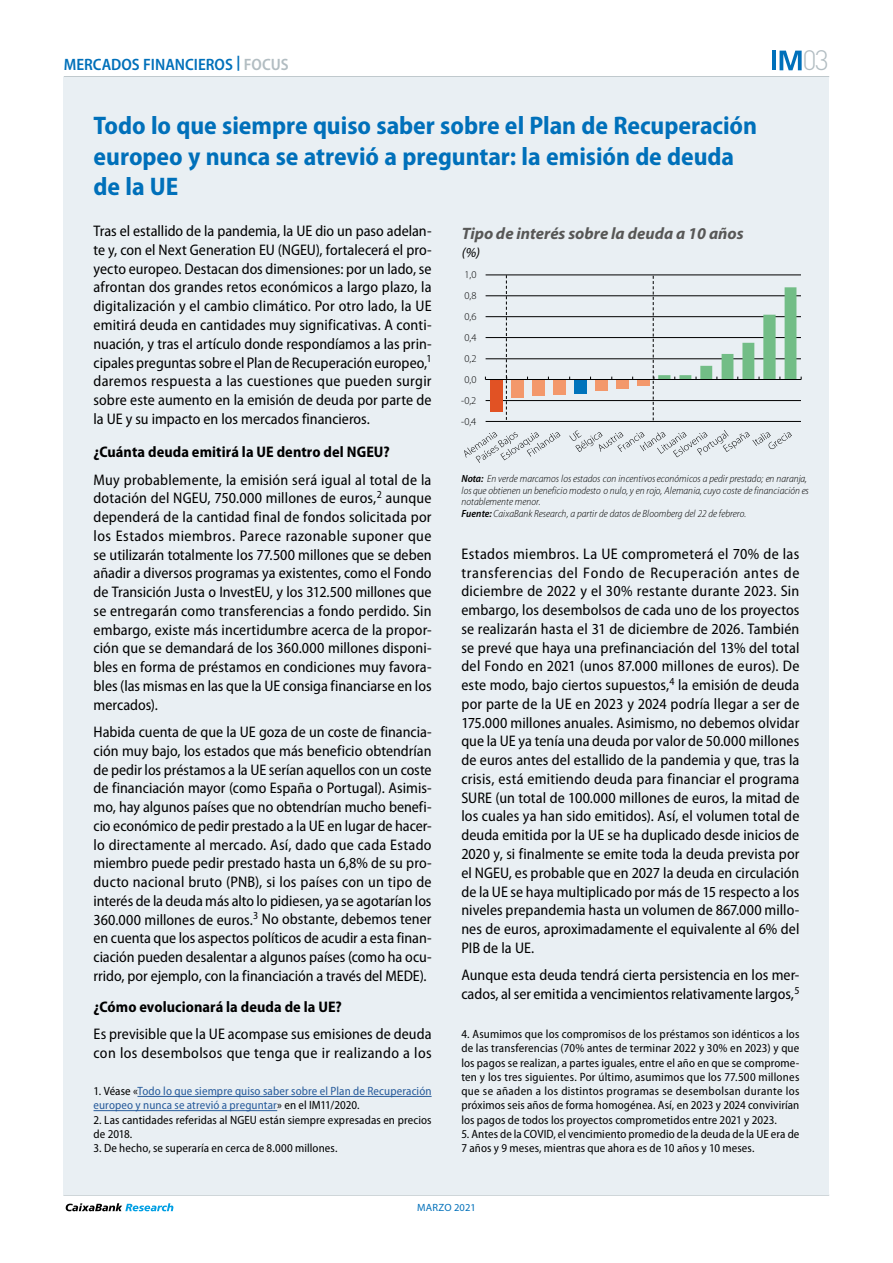
<style>
.page{position:relative;width:893px;height:1263px;background:#fff}
.page>*{position:absolute;margin:0;border:0;box-sizing:border-box;transform-origin:0 0}
.t1{font:300 27.6px "DIN Pro";color:#b2bdc2}
.t2{font:700 semi-condensed 25.5px/30.6px "Myriad Pro";color:#0070ba}
.t3{font:italic 700 16.5px "Myriad Pro";color:#575756}
.t4{font:600 semi-condensed 16.5px "Myriad Pro";color:#0070ba}
.t5{font:semi-condensed 15.3px/18.8px "Myriad Pro";color:#000;text-align:justify}
.t6{font:700 semi-condensed 15.3px "Myriad Pro";letter-spacing:.005em;color:#000}
.t7{font:italic 13.65px "Myriad Pro";color:#000}
.t8{font:semi-condensed 12px/14.2px "Myriad Pro";letter-spacing:.01em;color:#000}
.t9{font:semi-condensed 12px/14.2px "Myriad Pro";letter-spacing:.01em;color:#275b9b}
.t10{font:italic 300 semi-condensed 10.5px/11.7px "Myriad Pro";letter-spacing:-.005em;color:#000}
.t11{font:300 10.5px "Myriad Pro";color:#000}
.t12{font:10.5px "Myriad Pro";letter-spacing:.02em;color:#0070ba}
.s1{color:#b2bdc2}
.s2{font-weight:600}
.s3{color:#000}
</style>
<div class="page">
<hr style="left:64px;top:76px;width:765px;height:1px;background:#b2bdc2">
<svg style="left:66px;top:1203px;width:107px;height:8px"></svg>
<hr style="left:63px;top:1195px;width:766px;height:1px;background:#b2bdc2">
<svg style="left:779px;top:51px;width:23px;height:19px"></svg>
<hr style="left:772px;top:51px;width:4px;height:19px;background:#0070ba">
<div style="left:64px;top:77px;width:765px;height:1118px;background:#e9eff3"></div>
<hr style="left:486px;top:421px;width:315px;height:1px;background:#000">
<hr style="left:486px;top:400px;width:315px;height:1px;background:#000">
<hr style="left:486px;top:359px;width:315px;height:1px;background:#000">
<hr style="left:486px;top:337px;width:315px;height:1px;background:#000">
<hr style="left:486px;top:316px;width:315px;height:1px;background:#000">
<hr style="left:486px;top:296px;width:315px;height:1px;background:#000">
<hr style="left:486px;top:275px;width:315px;height:1px;background:#000">
<div style="left:490px;top:379px;width:12px;height:33px;background:#e15224"></div>
<div style="left:511px;top:379px;width:12px;height:19px;background:#f3986b"></div>
<div style="left:532px;top:379px;width:12px;height:17px;background:#f3986b"></div>
<div style="left:553px;top:379px;width:12px;height:16px;background:#f3986b"></div>
<div style="left:574px;top:379px;width:13px;height:14px;background:#0073bb"></div>
<div style="left:595px;top:379px;width:12px;height:12px;background:#f3986b"></div>
<div style="left:616px;top:379px;width:13px;height:10px;background:#f3986b"></div>
<div style="left:637px;top:379px;width:13px;height:7px;background:#f3986b"></div>
<hr style="left:485px;top:379px;width:316px;height:1px;background:#000">
<svg style="left:464px;top:432px;width:96px;height:31px"></svg>
<svg style="left:569px;top:430px;width:223px;height:27px"></svg>
<svg style="left:653px;top:276px;width:149px;height:144px"></svg>
<svg style="left:506px;top:275px;width:1px;height:145px"></svg>
<hr style="left:137px;top:1096px;width:295px;height:1px;background:#275b9b">
<hr style="left:94px;top:1110px;width:183px;height:1px;background:#275b9b">
<p class="t4" style="left:64px;top:55px;width:226px">MERCADOS FINANCIEROS <sup>|</sup> <span class="s1">FOCUS</span></p>
<h1 class="t1" style="left:802px;top:39px;width:28px">03</h1>
<h2 class="t2" style="left:94px;top:110px;width:665px">Todo lo que siempre quiso saber sobre el Plan de Recuperación europeo y nunca se atrevió a preguntar: la emisión de deuda de la UE</h2>
<p class="t5" style="left:94px;top:222px;width:340px">Tras el estallido de la pandemia, la UE dio un paso adelan&shy;te y, con el Next Generation EU (NGEU), fortalecerá el pro&shy;yecto europeo. Destacan dos dimensiones: por un lado, se afrontan dos grandes retos económicos a largo plazo, la digitalización y el cambio climático. Por otro lado, la UE emitirá deuda en cantidades muy significativas. A conti&shy;nuación, y tras el artículo donde respondíamos a las prin&shy;cipales preguntas sobre el Plan de Recuperación europeo,<sup>1 </sup>daremos respuesta a las cuestiones que pueden surgir sobre este aumento en la emisión de deuda por parte de la UE y su impacto en los mercados financieros.</p>
<p class="t6" style="left:94px;top:444px;width:298px">¿Cuánta deuda emitirá la UE dentro del NGEU?</p>
<p class="t5" style="left:94px;top:470px;width:340px">Muy probablemente, la emisión será igual al total de la dotación del NGEU, 750.000 millones de euros,<sup>2</sup> aunque dependerá de la cantidad final de fondos solicitada por los Estados miembros. Parece razonable suponer que se utilizarán totalmente los 77.500 millones que se deben añadir a diversos programas ya existentes, como el Fondo de Transición Justa o InvestEU, y los 312.500 millones que se entregarán como transferencias a fondo perdido. Sin embargo, existe más incertidumbre acerca de la propor&shy;ción que se demandará de los 360.000 millones disponi&shy;bles en forma de préstamos en condiciones muy favora&shy;bles (las mismas en las que la UE consiga financiarse en los mercados).</p>
<p class="t5" style="left:94px;top:723px;width:340px">Habida cuenta de que la UE goza de un coste de financia&shy;ción muy bajo, los estados que más beneficio obtendrían de pedir los préstamos a la UE serían aquellos con un coste de financiación mayor (como España o Portugal). Asimis&shy;mo, hay algunos países que no obtendrían mucho benefi&shy;cio económico de pedir prestado a la UE en lugar de hacer&shy;lo directamente al mercado. Así, dado que cada Estado miembro puede pedir prestado hasta un 6,8% de su pro&shy;ducto nacional bruto (PNB), si los países con un tipo de interés de la deuda más alto lo pidiesen, ya se agotarían los 360.000 millones de euros.<sup>3</sup> No obstante, debemos tener en cuenta que los aspectos políticos de acudir a esta finan&shy;ciación pueden desalentar a algunos países (como ha ocu&shy;rrido, por ejemplo, con la financiación a través del MEDE).</p>
<p class="t6" style="left:94px;top:998px;width:250px">¿Cómo evolucionará la deuda de la UE?</p>
<p class="t5" style="left:94px;top:1025px;width:340px">Es previsible que la UE acompase sus emisiones de deuda con los desembolsos que tenga que ir realizando a los</p>
<p class="t8" style="left:461px;top:1027px;width:340px;text-align:justify">4. Asumimos que los compromisos de los préstamos son idénticos a los de las transferencias (70% antes de terminar 2022 y 30% en 2023) y que los pagos se realizan, a partes iguales, entre el año en que se comprome&shy;ten y los tres siguientes. Por último, asumimos que los 77.500 millones que se añaden a los distintos programas se desembolsan durante los próximos seis años de forma homogénea. Así, en 2023 y 2024 convivirían los pagos de todos los proyectos comprometidos entre 2021 y 2023.</p>
<p class="t8" style="left:461px;top:1127px;width:340px">5. Antes de la COVID, el vencimiento promedio de la deuda de la UE era de<br>7 años y 9 meses, mientras que ahora es de 10 años y 10 meses.</p>
<p class="t3" style="left:462px;top:224px;width:283px">Tipo de interés sobre la deuda a 10 años</p>
<p class="t7" style="left:462px;top:245px;width:20px">(%)</p>
<p class="t11" style="left:465px;top:269px;width:13px">1,0</p>
<p class="t11" style="left:465px;top:290px;width:13px">0,8</p>
<p class="t11" style="left:465px;top:311px;width:13px">0,6</p>
<p class="t11" style="left:465px;top:332px;width:13px">0,4</p>
<p class="t11" style="left:465px;top:352px;width:13px">0,2</p>
<p class="t11" style="left:465px;top:373px;width:13px">0,0</p>
<p class="t11" style="left:461px;top:394px;width:17px">-0,2</p>
<p class="t11" style="left:461px;top:415px;width:17px">-0,4</p>
<p class="t10" style="left:462px;top:473px;width:349px"><span class="s2">Nota:</span> En verde marcamos los estados con incentivos económicos a pedir prestado; en naranja, los que obtienen un beneficio modesto o nulo, y en rojo, Alemania, cuyo coste de financiación es notablemente menor.<br><span class="s2">Fuente:</span> CaixaBank Research, a partir de datos de Bloomberg del 22 de febrero.</p>
<p class="t5" style="left:461px;top:545px;width:340px">Estados miembros. La UE comprometerá el 70% de las transferencias del Fondo de Recuperación antes de diciembre de 2022 y el 30% restante durante 2023. Sin embargo, los desembolsos de cada uno de los proyectos se realizarán hasta el 31 de diciembre de 2026. También se prevé que haya una prefinanciación del 13% del total del Fondo en 2021 (unos 87.000 millones de euros). De este modo, bajo ciertos supuestos,<sup>4</sup> la emisión de deuda por parte de la UE en 2023 y 2024 podría llegar a ser de 175.000 millones anuales. Asimismo, no debemos olvidar que la UE ya tenía una deuda por valor de 50.000 millones de euros antes del estallido de la pandemia y que, tras la crisis, está emitiendo deuda para financiar el programa SURE (un total de 100.000 millones de euros, la mitad de los cuales ya han sido emitidos). Así, el volumen total de deuda emitida por la UE se ha duplicado desde inicios de 2020 y, si finalmente se emite toda la deuda prevista por el NGEU, es probable que en 2027 la deuda en circulación de la UE se haya multiplicado por más de 15 respecto a los niveles prepandemia hasta un volumen de 867.000 millo&shy;nes de euros, aproximadamente el equivalente al 6% del PIB de la UE.</p>
<p class="t5" style="left:461px;top:966px;width:340px">Aunque esta deuda tendrá cierta persistencia en los mer&shy;cados, al ser emitida a vencimientos relativamente largos,<sup>5</sup></p>
<p class="t9" style="left:94px;top:1084px;width:340px"><span class="s3">1. Véase «</span>Todo lo que siempre quiso saber sobre el Plan de Recuperación europeo y nunca se atrevió a preguntar<span class="s3">» en el IM11/2020.</span></p>
<p class="t8" style="left:94px;top:1113px;width:340px">2. Las cantidades referidas al NGEU están siempre expresadas en precios de 2018.</p>
<p class="t8" style="left:94px;top:1141px;width:245px">3. De hecho, se superaría en cerca de 8.000 millones.</p>
<p class="t12" style="left:417px;top:1201px;width:60px">MARZO 2021</p>
</div>
